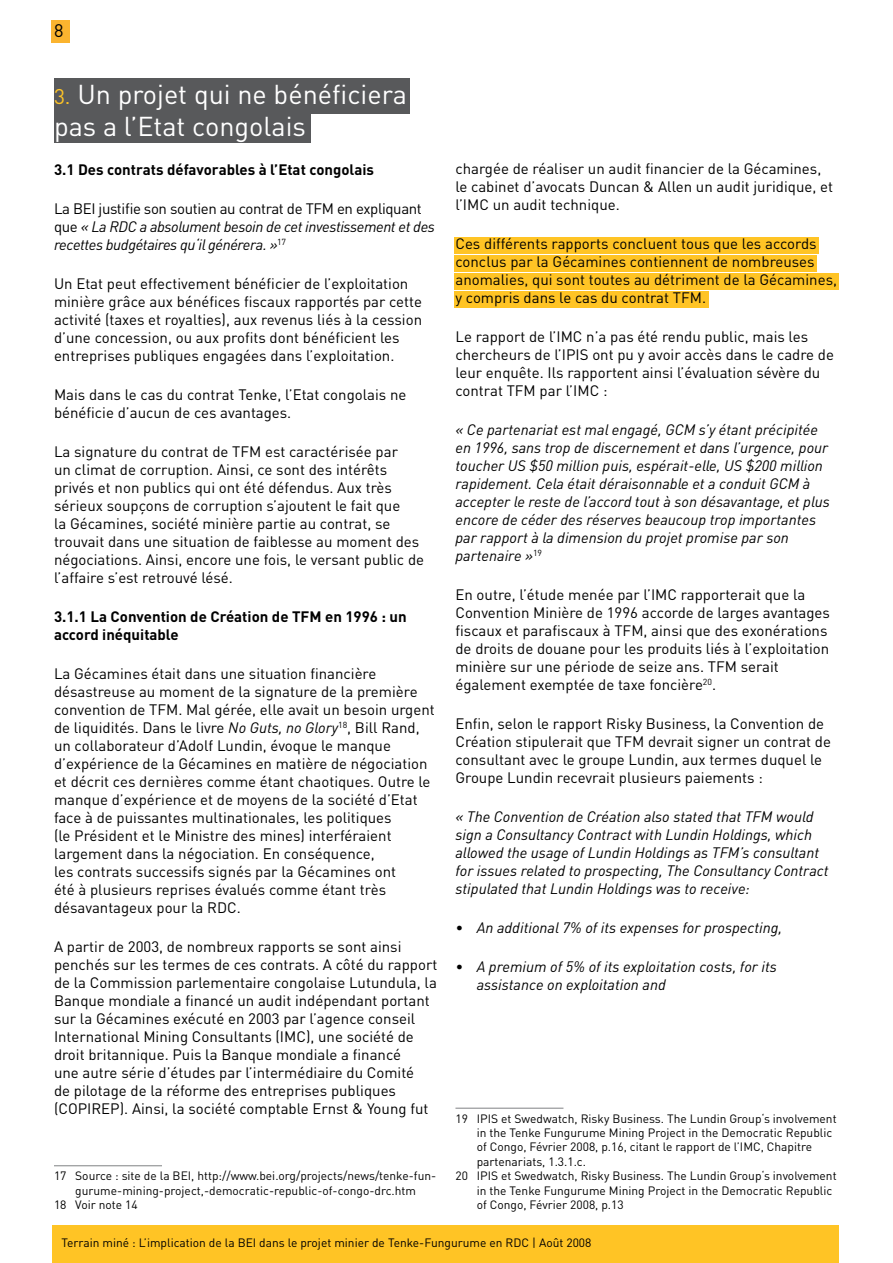
<style>
.page{position:relative;width:893px;height:1263px;background:#fff}
.page>*{position:absolute;margin:0;border:0;box-sizing:border-box;transform-origin:0 0}
.t1{font:27px/32.4px "DIN Pro";color:#fff}
.t2{font:15px/18px "DIN Pro";color:#000}
.t3{font:italic 15px/18px "DIN Pro";color:#000}
.t4{font:italic 15px/18px "DIN Pro";letter-spacing:-.025em;color:#000}
.t5{font:700 15px/18px "DIN Pro";color:#000}
.t6{font:12px "DIN Pro";color:#000}
.s1{font-size:21px;color:#ffc425}
.s2{font-style:normal}
.s3{font-style:italic}
</style>
<div class="page">
<div style="left:454px;top:237px;width:365px;height:16px;background:#ffc425"></div>
<div style="left:454px;top:255px;width:362px;height:16px;background:#ffc425"></div>
<div style="left:454px;top:273px;width:385px;height:16px;background:#ffc425"></div>
<div style="left:454px;top:291px;width:255px;height:16px;background:#ffc425"></div>
<div style="left:54px;top:78px;width:356px;height:36px;background:#58595b"></div>
<div style="left:54px;top:111px;width:256px;height:32px;background:#58595b"></div>
<div style="left:51px;top:20px;width:19px;height:22px;background:#fbb42f"></div>
<div style="left:53px;top:1226px;width:786px;height:37px;background:#ffc425"></div>
<hr style="left:54px;top:1165px;width:108px;height:1px;background:#808284">
<hr style="left:455px;top:1108px;width:108px;height:1px;background:#808284">
<h1 class="t1" style="left:54px;top:77px;width:354px"><span class="s1">3.</span> Un projet qui ne bénéficiera pas a l’Etat congolais</h1>
<p class="t5" style="left:54px;top:160px;width:322px">3.1 Des contrats défavorables à l’Etat congolais</p>
<p class="t4" style="left:54px;top:199px;width:382px"><span class="s2">La BEI justifie son soutien au contrat de TFM en expliquant que</span> « La RDC a absolument besoin de cet investissement et des recettes budgétaires qu‘il générera. »<sup>17</sup></p>
<p class="t2" style="left:54px;top:274px;width:370px">Un Etat peut effectivement bénéficier de l’exploitation minière grâce aux bénéfices fiscaux rapportés par cette activité (taxes et royalties), aux revenus liés à la cession d’une concession, ou aux profits dont bénéficient les entreprises publiques engagées dans l’exploitation.</p>
<p class="t2" style="left:54px;top:385px;width:354px">Mais dans le cas du contrat Tenke, l’Etat congolais ne bénéficie d’aucun de ces avantages.</p>
<p class="t2" style="left:54px;top:442px;width:372px">La signature du contrat de TFM est caractérisée par<br>un climat de corruption. Ainsi, ce sont des intérêts privés et non publics qui ont été défendus. Aux très sérieux soupçons de corruption s’ajoutent le fait que<br>la Gécamines, société minière partie au contrat, se trouvait dans une situation de faiblesse au moment des négociations. Ainsi, encore une fois, le versant public de l’affaire s’est retrouvé lésé.</p>
<p class="t5" style="left:54px;top:607px;width:354px">3.1.1 La Convention de Création de TFM en 1996 : un accord inéquitable</p>
<p class="t2" style="left:54px;top:664px;width:382px">La Gécamines était dans une situation financière désastreuse au moment de la signature de la première convention de TFM. Mal gérée, elle avait un besoin urgent de liquidités. Dans le livre <span class="s3">No Guts, no Glory</span><sup>18</sup>, Bill Rand, un collaborateur d’Adolf Lundin, évoque le manque d’expérience de la Gécamines en matière de négociation et décrit ces dernières comme étant chaotiques. Outre le manque d’expérience et de moyens de la société d’Etat face à de puissantes multinationales, les politiques<br>(le Président et le Ministre des mines) interféraient largement dans la négociation. En conséquence,<br>les contrats successifs signés par la Gécamines ont<br>été à plusieurs reprises évalués comme étant très désavantageux pour la RDC.</p>
<p class="t2" style="left:54px;top:937px;width:385px">A partir de 2003, de nombreux rapports se sont ainsi penchés sur les termes de ces contrats. A côté du rapport de la Commission parlementaire congolaise Lutundula, la Banque mondiale a financé un audit indépendant portant sur la Gécamines exécuté en 2003 par l’agence conseil International Mining Consultants (IMC), une société de droit britannique. Puis la Banque mondiale a financé<br>une autre série d’études par l’intermédiaire du Comité<br>de pilotage de la réforme des entreprises publiques (COPIREP). Ainsi, la société comptable Ernst &amp; Young fut</p>
<p class="t6" style="left:54px;top:1168px;width:384px">17 Source : site de la BEI, http://www.bei.org/projects/news/tenke-fun-</p>
<p class="t6" style="left:75px;top:1182px;width:342px">gurume-mining-project,-democratic-republic-of-congo-drc.htm</p>
<p class="t6" style="left:54px;top:1196px;width:85px">18 Voir note 14</p>
<p class="t2" style="left:455px;top:159px;width:379px">chargée de réaliser un audit financier de la Gécamines, le cabinet d’avocats Duncan &amp; Allen un audit juridique, et l’IMC un audit technique.</p>
<p class="t2" style="left:455px;top:234px;width:383px">Ces différents rapports concluent tous que les accords conclus par la Gécamines contiennent de nombreuses anomalies, qui sont toutes au détriment de la Gécamines, y compris dans le cas du contrat TFM.</p>
<p class="t2" style="left:455px;top:327px;width:380px">Le rapport de l’IMC n’a pas été rendu public, mais les chercheurs de l’IPIS ont pu y avoir accès dans le cadre de leur enquête. Ils rapportent ainsi l’évaluation sévère du contrat TFM par l’IMC :</p>
<p class="t3" style="left:455px;top:421px;width:376px">« Ce partenariat est mal engagé, GCM s’y étant précipitée en 1996, sans trop de discernement et dans l’urgence, pour toucher US $50 million puis, espérait-elle, US $200 million rapidement. Cela était déraisonnable et a conduit GCM à accepter le reste de l’accord tout à son désavantage, et plus encore de céder des réserves beaucoup trop importantes par rapport à la dimension du projet promise par son partenaire »<sup>19</sup></p>
<p class="t2" style="left:455px;top:585px;width:376px">En outre, l’étude menée par l’IMC rapporterait que la Convention Minière de 1996 accorde de larges avantages fiscaux et parafiscaux à TFM, ainsi que des exonérations de droits de douane pour les produits liés à l’exploitation minière sur une période de seize ans. TFM serait également exemptée de taxe foncière<sup>20</sup>.</p>
<p class="t2" style="left:455px;top:714px;width:377px">Enfin, selon le rapport Risky Business, la Convention de Création stipulerait que TFM devrait signer un contrat de consultant avec le groupe Lundin, aux termes duquel le Groupe Lundin recevrait plusieurs paiements :</p>
<p class="t3" style="left:455px;top:808px;width:375px">« The Convention de Création also stated that TFM would sign a Consultancy Contract with Lundin Holdings, which allowed the usage of Lundin Holdings as TFM’s consultant for issues related to prospecting, The Consultancy Contract stipulated that Lundin Holdings was to receive:</p>
<p class="t3" style="left:455px;top:919px;width:328px">• An additional 7% of its expenses for prospecting,</p>
<p class="t3" style="left:477px;top:958px;width:302px;text-indent:-21px">• A premium of 5% of its exploitation costs, for its assistance on exploitation and</p>
<p class="t6" style="left:455px;top:1110px;width:383px">19 IPIS et Swedwatch, Risky Business. The Lundin Group‘s involvement</p>
<p class="t6" style="left:477px;top:1124px;width:357px">in the Tenke Fungurume Mining Project in the Democratic Republic</p>
<p class="t6" style="left:477px;top:1139px;width:337px">of Congo, Février 2008, p.16, citant le rapport de l’IMC, Chapitre</p>
<p class="t6" style="left:477px;top:1153px;width:111px">partenariats, 1.3.1.c.</p>
<p class="t6" style="left:455px;top:1168px;width:383px">20 IPIS et Swedwatch, Risky Business. The Lundin Group‘s involvement</p>
<p class="t6" style="left:477px;top:1182px;width:357px">in the Tenke Fungurume Mining Project in the Democratic Republic</p>
<p class="t6" style="left:477px;top:1196px;width:149px">of Congo, Février 2008, p.13</p>
<p class="t6" style="left:62px;top:1235px;width:531px">Terrain miné : L’implication de la BEI dans le projet minier de Tenke-Fungurume en RDC | Août 2008</p>
</div>
